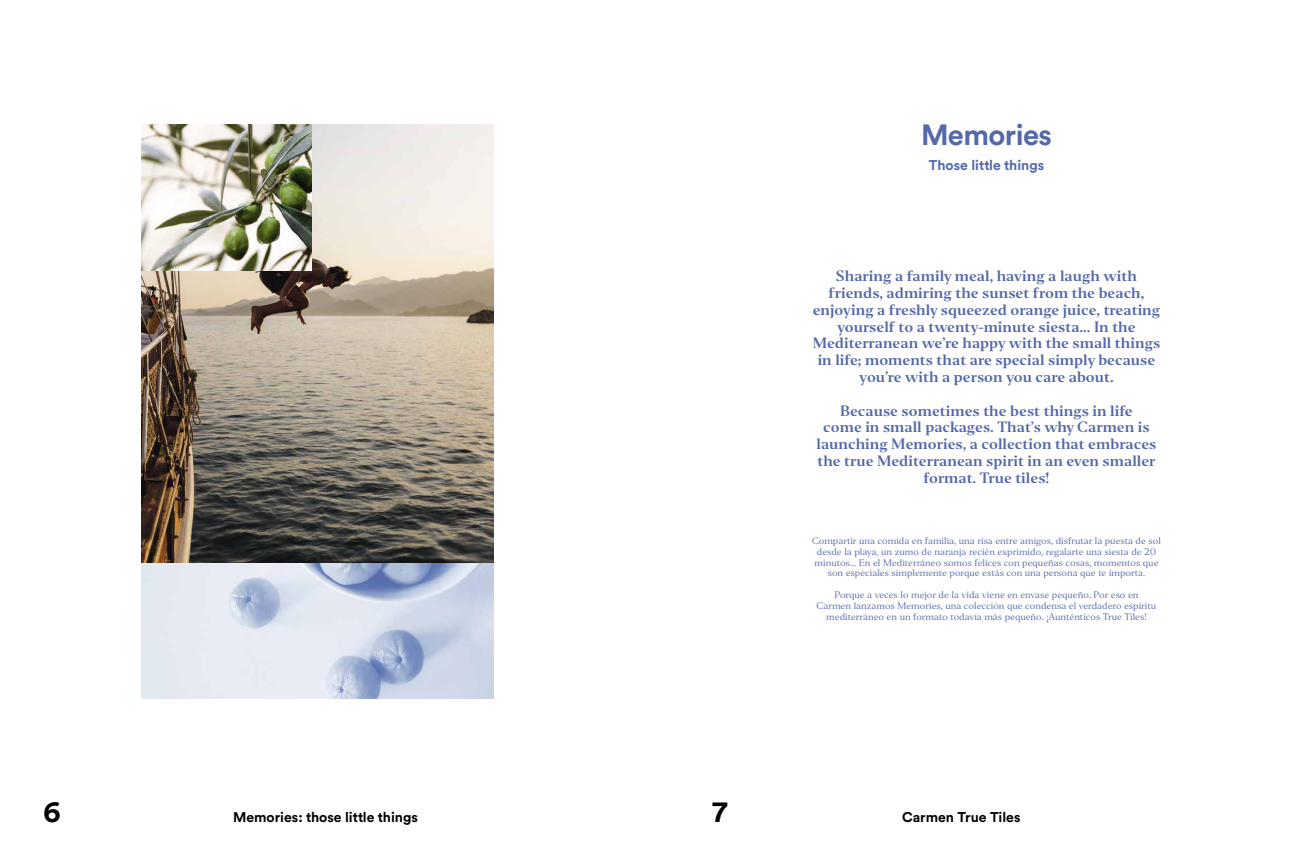
<style>
.page{position:relative;width:1304px;height:851px;background:#fff}
.page>*{position:absolute;margin:0;border:0;box-sizing:border-box;transform-origin:0 0}
.t1{font:700 30px "Circular Std";color:#000}
.t2{font:700 29px "Circular Std";letter-spacing:-.02em;color:#5468aa}
.t3{font:700 14px/16.8px "Editor";color:#5468aa;text-align:center}
.t4{font:700 14px "Circular Std";color:#000}
.t5{font:700 14px "Circular Std";color:#5468aa}
.t6{font:9px/10.8px "Editor";color:#5468aa;text-align:center}
</style>
<div class="page">
<img style="left:142px;top:124px;width:351px;height:574px">
<img style="left:142px;top:124px;width:170px;height:146px">
<h2 class="t2" style="left:921px;top:116px;width:132px">Memories</h2>
<h3 class="t5" style="left:929px;top:156px;width:117px">Those little things</h3>
<p class="t3" style="left:813px;top:268px;width:349px">Sharing a family meal, having a laugh with friends, admiring the sunset from the beach, enjoying a freshly squeezed orange juice, treating yourself to a twenty-minute siesta... In the Mediterranean we’re happy with the small things in life; moments that are special simply because you’re with a person you care about.</p>
<h3 class="t3" style="left:816px;top:402px;width:341px">Because sometimes the best things in life<br>come in small packages. That’s why Carmen is launching Memories, a collection that embraces the true Mediterranean spirit in an even smaller format. True tiles!</h3>
<p class="t6" style="left:812px;top:535px;width:350px">Compartir una comida en familia, una risa entre amigos, disfrutar la puesta de sol desde la playa, un zumo de naranja recién exprimido, regalarte una siesta de 20 minutos… En el Mediterráneo somos felices con pequeñas cosas, momentos que son especiales simplemente porque estás con una persona que te importa.</p>
<p class="t6" style="left:817px;top:589px;width:341px">Porque a veces lo mejor de la vida viene en envase pequeño. Por eso en<br>Carmen lanzamos Memories, una colección que condensa el verdadero espíritu mediterráneo en un formato todavía más pequeño. ¡Aunténticos True Tiles!</p>
<h1 class="t1" style="left:43px;top:792px;width:19px">6</h1>
<h3 class="t4" style="left:233px;top:808px;width:186px">Memories: those little things</h3>
<h1 class="t1" style="left:712px;top:792px;width:17px">7</h1>
<h3 class="t4" style="left:902px;top:808px;width:120px">Carmen True Tiles</h3>
</div>
